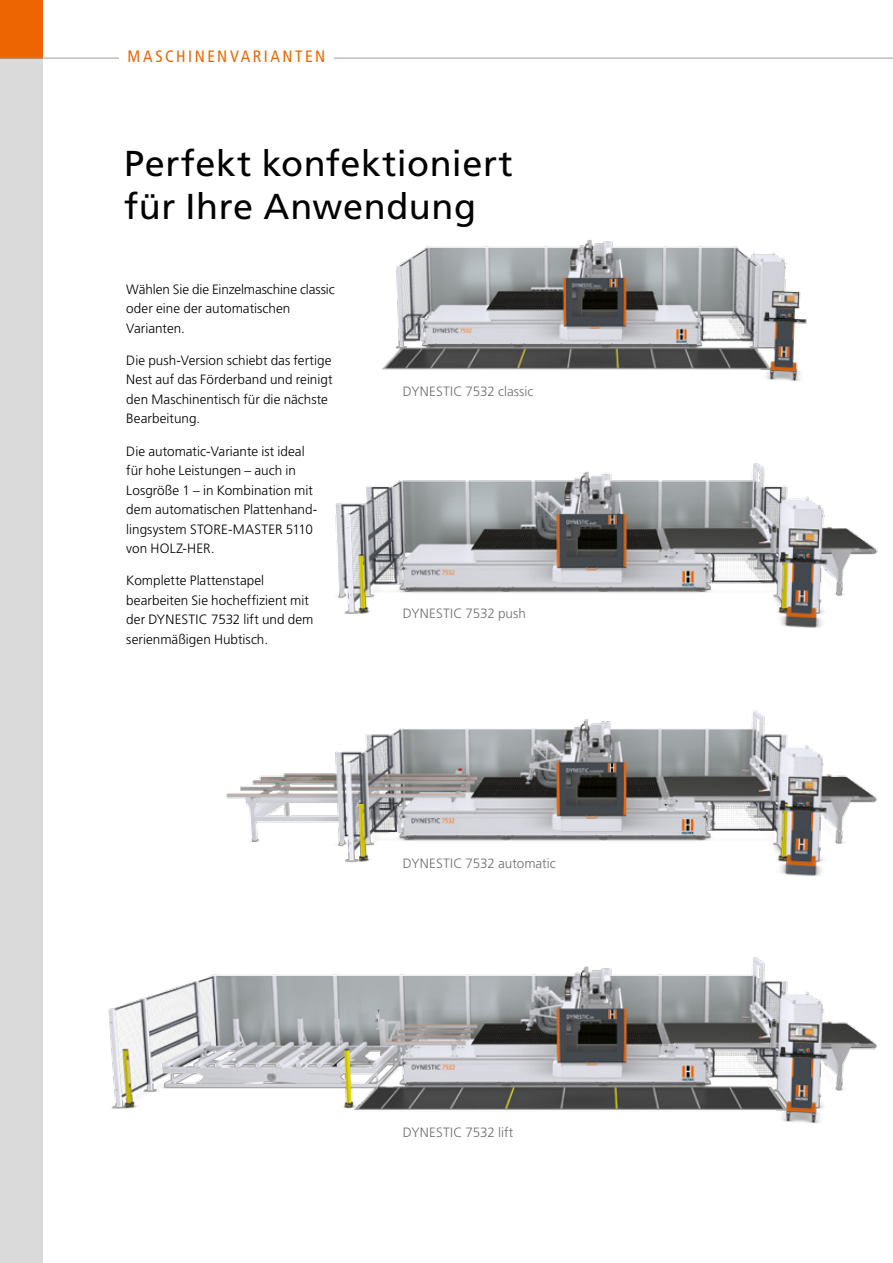
<style>
.page{position:relative;width:893px;height:1263px;background:#fff}
.page>*{position:absolute;margin:0;border:0;box-sizing:border-box;transform-origin:0 0}
.t1{font:36px/43.5px "Frutiger";letter-spacing:.015em;color:#000}
.t2{font:condensed 16.5px "Frutiger";letter-spacing:.15em;color:#ec6502}
.t3{font:300 13.5px/19.5px "Frutiger";color:#000}
.t4{font:300 13.5px "Frutiger";letter-spacing:.005em;color:#6f6f6e}
</style>
<div class="page">
<img style="left:382px;top:240px;width:425px;height:141px">
<img style="left:335px;top:463px;width:543px;height:165px">
<img style="left:226px;top:710px;width:651px;height:166px">
<img style="left:108px;top:957px;width:769px;height:167px">
<div style="left:0;top:0;width:43px;height:1263px;background:#dadada"></div>
<div style="left:0;top:0;width:43px;height:59px;background:#ec6502"></div>
<hr style="left:0;top:58px;width:893px;height:1px;background:#9c9d9d">
<div style="left:119px;top:41px;width:215px;height:30px;background:#fff"></div>
<p class="t2" style="left:128px;top:47px;width:199px">MASCHINENVARIANTEN</p>
<h1 class="t1" style="left:124px;top:142px;width:390px">Perfekt konfektioniert für Ihre Anwendung</h1>
<p class="t3" style="left:126px;top:279px;width:210px">Wählen Sie die Einzelmaschine classic oder eine der automatischen<br>Varianten.</p>
<p class="t3" style="left:126px;top:351px;width:208px">Die push-Version schiebt das fertige<br>Nest auf das Förderband und reinigt den Maschinentisch für die nächste<br>Bearbeitung.</p>
<p class="t3" style="left:126px;top:441px;width:193px">Die automatic-Variante ist ideal für hohe Leistungen – auch in<br>Losgröße 1 – in Kombination mit dem automatischen Plattenhand&shy;lingsystem STORE-MASTER 5110 von HOLZ-HER.</p>
<p class="t3" style="left:126px;top:571px;width:189px">Komplette Plattenstapel bearbeiten Sie hocheffizient mit der DYNESTIC 7532 lift und dem serienmäßigen Hubtisch.</p>
<p class="t4" style="left:403px;top:383px;width:132px">DYNESTIC 7532 classic</p>
<p class="t4" style="left:403px;top:606px;width:124px">DYNESTIC 7532 push</p>
<p class="t4" style="left:403px;top:855px;width:154px">DYNESTIC 7532 automatic</p>
<p class="t4" style="left:403px;top:1125px;width:112px">DYNESTIC 7532 lift</p>
</div>
